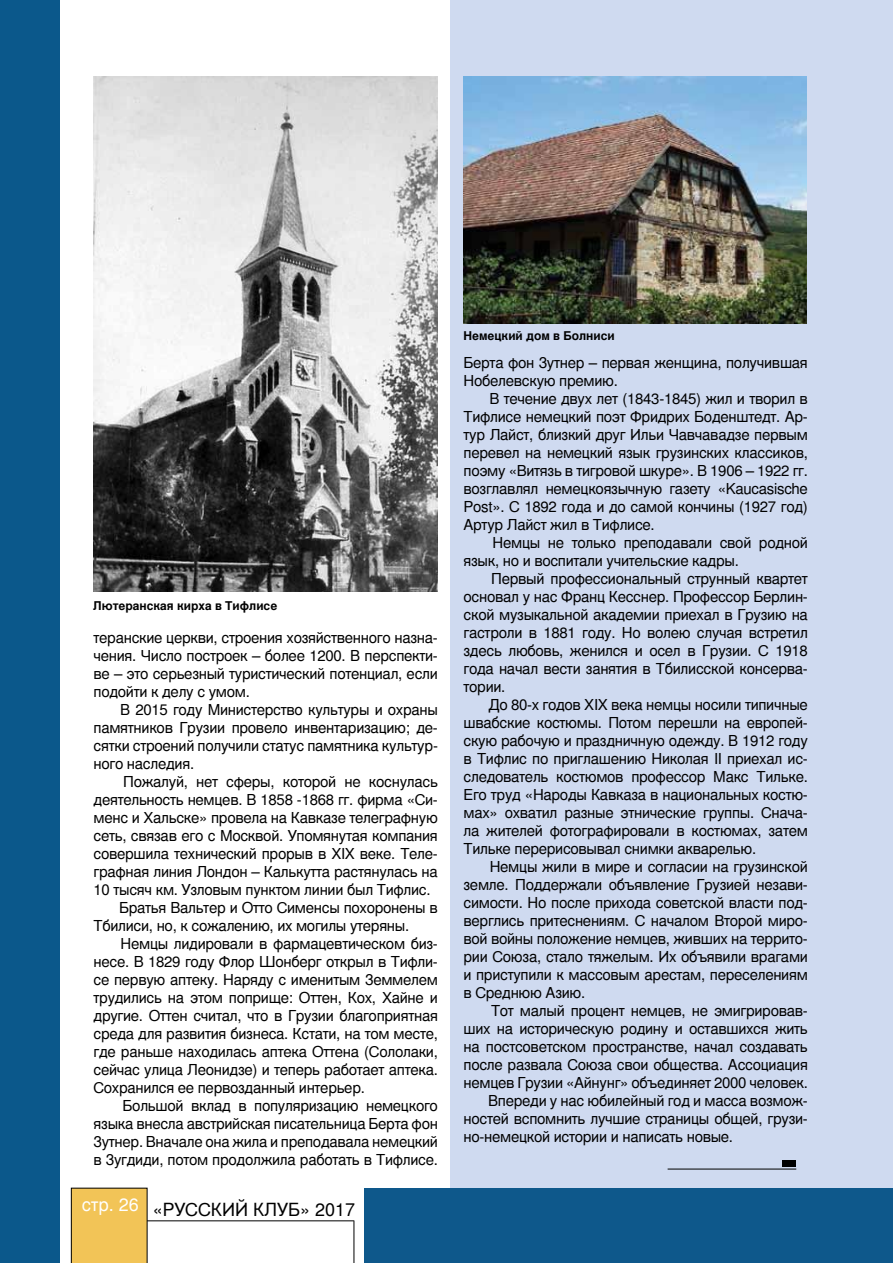
<style>
.page{position:relative;width:893px;height:1263px;background:#fff}
.page>*{position:absolute;margin:0;border:0;box-sizing:border-box;transform-origin:0 0}
.t1{font:18px "Nimbus San LCY";color:#000}
.t2{font:18px "Nimbus San LCY";color:#fff}
.t3{font:15px/18px "Nimbus San LCY";letter-spacing:-.02em;color:#000;text-align:justify}
.t4{font:700 12px "Nimbus San LCY";color:#000}
</style>
<div class="page">
<div style="left:451px;top:0;width:442px;height:1263px;background:#cfdaf0"></div>
<div style="left:0;top:0;width:60px;height:1263px;background:#0b588b"></div>
<div style="left:364px;top:1188px;width:529px;height:75px;background:#0e588b"></div>
<div style="left:71px;top:1188px;width:76px;height:75px;background:#f2c457"></div>
<img style="left:94px;top:77px;width:344px;height:515px">
<img style="left:463px;top:77px;width:344px;height:246px">
<div style="left:782px;top:1160px;width:13px;height:6px;background:#000"></div>
<hr style="left:668px;top:1169px;width:128px;height:1px;background:#000">
<hr style="left:147px;top:1220px;width:207px;height:1px;background:#000">
<hr style="left:354px;top:1220px;width:1px;height:43px;background:#000">
<p class="t4" style="left:94px;top:599px;width:185px">Лютеранская кирха в Тифлисе</p>
<p class="t3" style="left:94px;top:629px;width:346px">теранские церкви, строения хозяйственного назна&shy;чения. Число построек – более 1200. В перспекти&shy;ве – это серьезный туристический потенциал, если подойти к делу с умом.</p>
<p class="t3" style="left:94px;top:701px;width:346px;text-indent:27px">В 2015 году Министерство культуры и охраны памятников Грузии провело инвентаризацию; де&shy;сятки строений получили статус памятника культур&shy;ного наследия.</p>
<p class="t3" style="left:123px;top:773px;width:316px">Пожалуй, нет сферы, которой не коснулась</p>
<p class="t3" style="left:94px;top:791px;width:346px">деятельность немцев. В 1858 -1868 гг. фирма «Си-</p>
<p class="t3" style="left:94px;top:809px;width:346px">менс и Хальске» провела на Кавказе телеграфную</p>
<p class="t3" style="left:94px;top:827px;width:346px">сеть, связав его с Москвой. Упомянутая компания</p>
<p class="t3" style="left:94px;top:845px;width:346px">совершила технический прорыв в XIX веке. Теле-</p>
<p class="t3" style="left:94px;top:863px;width:346px">графная линия Лондон – Калькутта растянулась на</p>
<p class="t3" style="left:94px;top:881px;width:339px">10 тысяч км. Узловым пунктом линии был Тифлис.</p>
<p class="t3" style="left:119px;top:899px;width:320px">Братья Вальтер и Отто Сименсы похоронены в</p>
<p class="t3" style="left:94px;top:917px;width:317px">Тбилиси, но, к сожалению, их могилы утеряны.</p>
<p class="t3" style="left:121px;top:935px;width:319px">Немцы лидировали в фармацевтическом биз-</p>
<p class="t3" style="left:94px;top:953px;width:346px">несе. В 1829 году Флор Шонберг открыл в Тифли-</p>
<p class="t3" style="left:94px;top:971px;width:346px">се первую аптеку. Наряду с именитым Земмелем</p>
<p class="t3" style="left:94px;top:989px;width:346px">трудились на этом поприще: Оттен, Кох, Хайне и</p>
<p class="t3" style="left:94px;top:1007px;width:346px">другие. Оттен считал, что в Грузии благоприятная</p>
<p class="t3" style="left:94px;top:1025px;width:346px">среда для развития бизнеса. Кстати, на том месте,</p>
<p class="t3" style="left:94px;top:1043px;width:346px">где раньше находилась аптека Оттена (Сололаки,</p>
<p class="t3" style="left:94px;top:1061px;width:346px">сейчас улица Леонидзе) и теперь работает аптека.</p>
<p class="t3" style="left:94px;top:1079px;width:273px">Сохранился ее первозданный интерьер.</p>
<p class="t3" style="left:123px;top:1097px;width:317px">Большой вклад в популяризацию немецкого</p>
<p class="t3" style="left:94px;top:1115px;width:346px">языка внесла австрийская писательница Берта фон</p>
<p class="t3" style="left:94px;top:1133px;width:346px">Зутнер. Вначале она жила и преподавала немецкий</p>
<p class="t3" style="left:94px;top:1151px;width:346px">в Зугдиди, потом продолжила работать в Тифлисе.</p>
<p class="t2" style="left:82px;top:1194px;width:59px">стр. 26</p>
<p class="t1" style="left:153px;top:1199px;width:23px">«РУССКИЙ</p>
<p class="t1" style="left:253px;top:1199px;width:13px">КЛУБ</p>
<p class="t1" style="left:300px;top:1199px;width:57px">» 2017</p>
<p class="t4" style="left:463px;top:329px;width:153px">Немецкий дом в Болниси</p>
<p class="t3" style="left:463px;top:353px;width:346px">Берта фон Зутнер – первая женщина, получившая<br>Нобелевскую премию.</p>
<p class="t3" style="left:463px;top:389px;width:346px;text-indent:26px">В течение двух лет (1843-1845) жил и творил в Тифлисе немецкий поэт Фридрих Боденштедт. Ар&shy;тур Лайст, близкий друг Ильи Чавчавадзе первым перевел на немецкий язык грузинских классиков, поэму «Витязь в тигровой шкуре». В 1906 – 1922 гг. возглавлял немецкоязычную газету «Kaucasische Post». С 1892 года и до самой кончины (1927 год)<br>Артур Лайст жил в Тифлисе.</p>
<p class="t3" style="left:463px;top:533px;width:346px;text-indent:29px">Немцы не только преподавали свой родной язык, но и воспитали учительские кадры.</p>
<p class="t3" style="left:463px;top:569px;width:346px;text-indent:28px">Первый профессиональный струнный квартет основал у нас Франц Кесснер. П рофессор Берлин&shy;ской музыкальной академии приехал в Грузию на гастроли в 1881 году. Н о волею случая встретил здесь любовь, женился и осел в Грузии. С 1918 года начал вести занятия в Тбилисской консерва&shy;тории.</p>
<p class="t3" style="left:463px;top:695px;width:346px;text-indent:25px">До 80-х годов XIX века немцы носили типичные швабские костюмы. Потом перешли на европей&shy;скую рабочую и праздничную одежду. В 1912 году в Тифлис по приглашению Н иколая II приехал ис&shy;следователь костюмов профессор Макс Тильке.<br>Его труд «Народы Кавказа в национальных костю&shy;мах» охватил разные этнические группы. Снача&shy;ла жителей фотографировали в костюмах, затем Тильке перерисовывал снимки акварелью.</p>
<p class="t3" style="left:463px;top:857px;width:346px;text-indent:26px">Немцы жили в мире и согласии на грузинской земле. Поддержали объявление Грузией незави&shy;симости. Н о после прихода советской власти под&shy;верглись притеснениям. С началом Второй миро&shy;вой войны положение немцев, живших на террито&shy;рии Союза, стало тяжелым. Их объявили врагами и приступили к массовым арестам, переселениям в Среднюю Азию.</p>
<p class="t3" style="left:491px;top:1001px;width:318px">Тот малый процент немцев, не эмигрировав-</p>
<p class="t3" style="left:463px;top:1019px;width:346px">ших на историческую родину и оставшихся жить</p>
<p class="t3" style="left:463px;top:1037px;width:346px">на постсоветском пространстве, начал создавать</p>
<p class="t3" style="left:463px;top:1055px;width:346px">после развала Союза свои общества. Ассоциация</p>
<p class="t3" style="left:463px;top:1073px;width:346px">немцев Грузии «Айнунг» объединяет 2000 человек.</p>
<p class="t3" style="left:488px;top:1091px;width:321px">Впереди у нас юбилейный год и масса возмож-</p>
<p class="t3" style="left:463px;top:1109px;width:346px">ностей вспомнить лучшие страницы общей, грузи-</p>
<p class="t3" style="left:463px;top:1127px;width:271px">но-немецкой истории и написать новые.</p>
</div>
